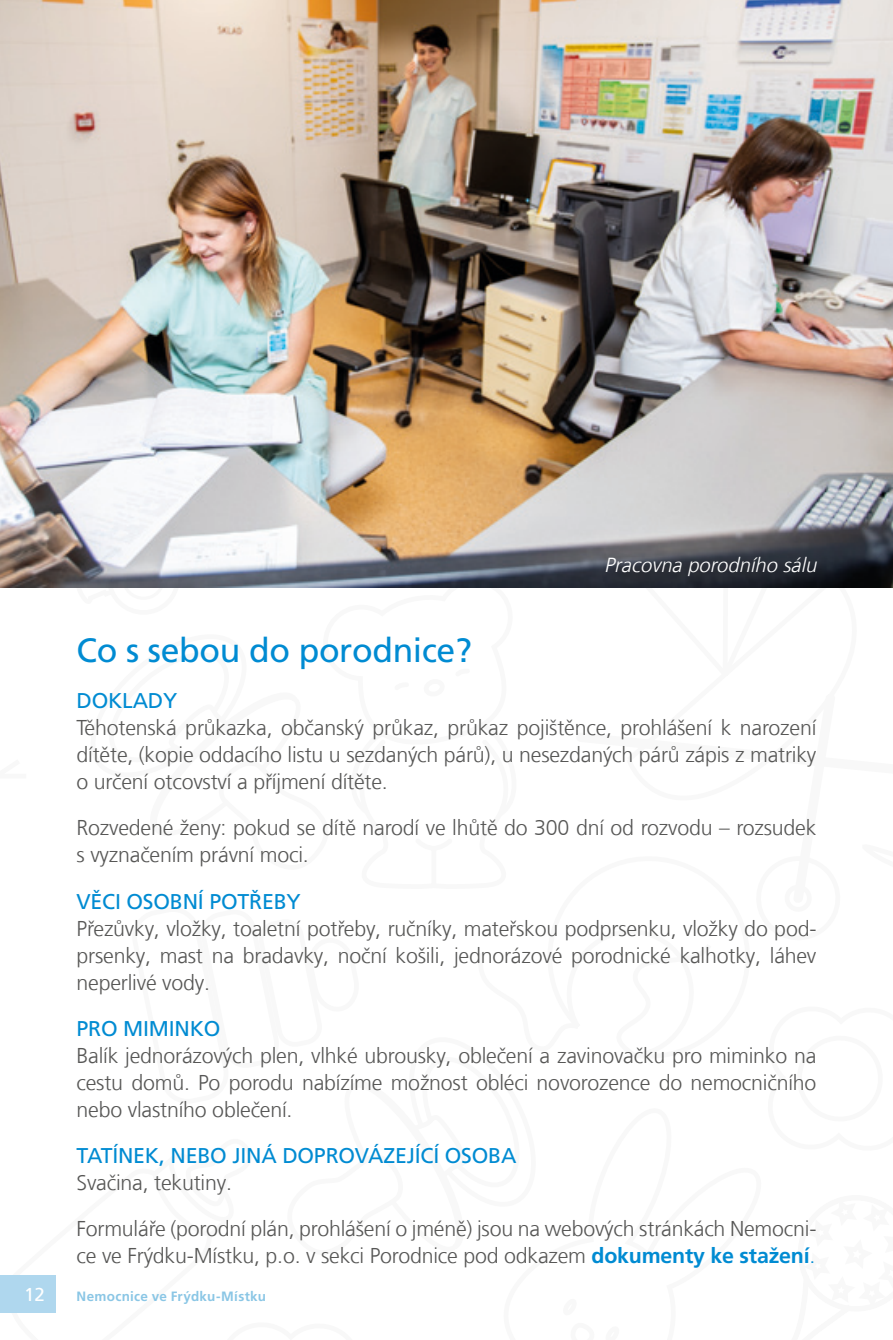
<style>
.page{position:relative;width:893px;height:1340px;background:#fff}
.page>*{position:absolute;margin:0;border:0;box-sizing:border-box;transform-origin:0 0}
.t1{font:33.75px "Frutiger LT Com";letter-spacing:-.01em;color:#008bd2}
.t2{font:300 21.38px/27px "Frutiger LT Com";letter-spacing:-.01em;color:#575756;text-align:justify}
.t3{font:21.38px "Frutiger LT Com";letter-spacing:-.01em;color:#008bd2}
.t4{font:italic 300 20.25px "Frutiger LT Com";color:#fff}
.t5{font:18.68px "Frutiger LT Com";color:#fff}
.t6{font:700 13.5px "Frutiger LT Com";letter-spacing:.025em;color:#8ac6e5}
.s1{font-weight:700;color:#008bd2}
.s2{color:#008bd2}
</style>
<div class="page">
<img style="left:0;top:0;width:893px;height:587px">
<div style="left:0;top:1274px;width:55px;height:38px;background:#afd7ee"></div>
<div style="left:601px;top:552px;width:234px;height:40px;background:#1d1d1b;opacity:.6"></div>
<p class="t4" style="left:604px;top:553px;width:219px">Pracovna porodního sálu</p>
<h1 class="t1" style="left:77px;top:630px;width:397px">Co s sebou do porodnice?</h1>
<p class="t3" style="left:77px;top:688px;width:102px">DOKLADY</p>
<p class="t2" style="left:77px;top:714px;width:741px">Těhotenská průkazka, občanský průkaz, průkaz pojištěnce, prohlášení k narození dítěte, (kopie oddacího listu u sezdaných párů), u nesezdaných párů zápis z matriky o určení otcovství a příjmení dítěte.</p>
<p class="t2" style="left:77px;top:814px;width:741px">Rozvedené ženy: pokud se dítě narodí ve lhůtě do 300 dní od rozvodu – rozsudek s vyznačením právní moci.</p>
<p class="t3" style="left:77px;top:888px;width:226px">VĚCI OSOBNÍ POTŘEBY</p>
<p class="t2" style="left:77px;top:914px;width:741px">Přezůvky, vložky, toaletní potřeby, ručníky, mateřskou podprsenku, vložky do pod&shy;prsenky, mast na bradavky, noční košili, jednorázové porodnické kalhotky, láhev neperlivé vody.</p>
<p class="t3" style="left:77px;top:1015px;width:145px">PRO MIMINKO</p>
<p class="t2" style="left:77px;top:1042px;width:741px">Balík jednorázových plen, vlhké ubrousky, oblečení a zavinovačku pro miminko na cestu domů. Po porodu nabízíme možnost obléci novorozence do nemocničního nebo vlastního oblečení.</p>
<p class="t3" style="left:77px;top:1142px;width:441px">TATÍNEK, NEBO JINÁ DOPROVÁZEJÍCÍ OSOBA</p>
<p class="t2" style="left:77px;top:1159px;width:741px;line-height:46.1px">Svačina, tekutiny.<br>Formuláře (porodní plán, prohlášení o jméně) jsou na webových stránkách Nemocni-</p>
<p class="t2" style="left:77px;top:1242px;width:740px">ce ve Frýdku-Místku, p.o. v sekci Porodnice pod odkazem <span class="s1">dokumenty ke stažení</span><span class="s2">.</span></p>
<p class="t5" style="left:24px;top:1283px;width:22px">12</p>
<p class="t6" style="left:77px;top:1287px;width:191px">Nemocnice ve Frýdku-Místku</p>
</div>
